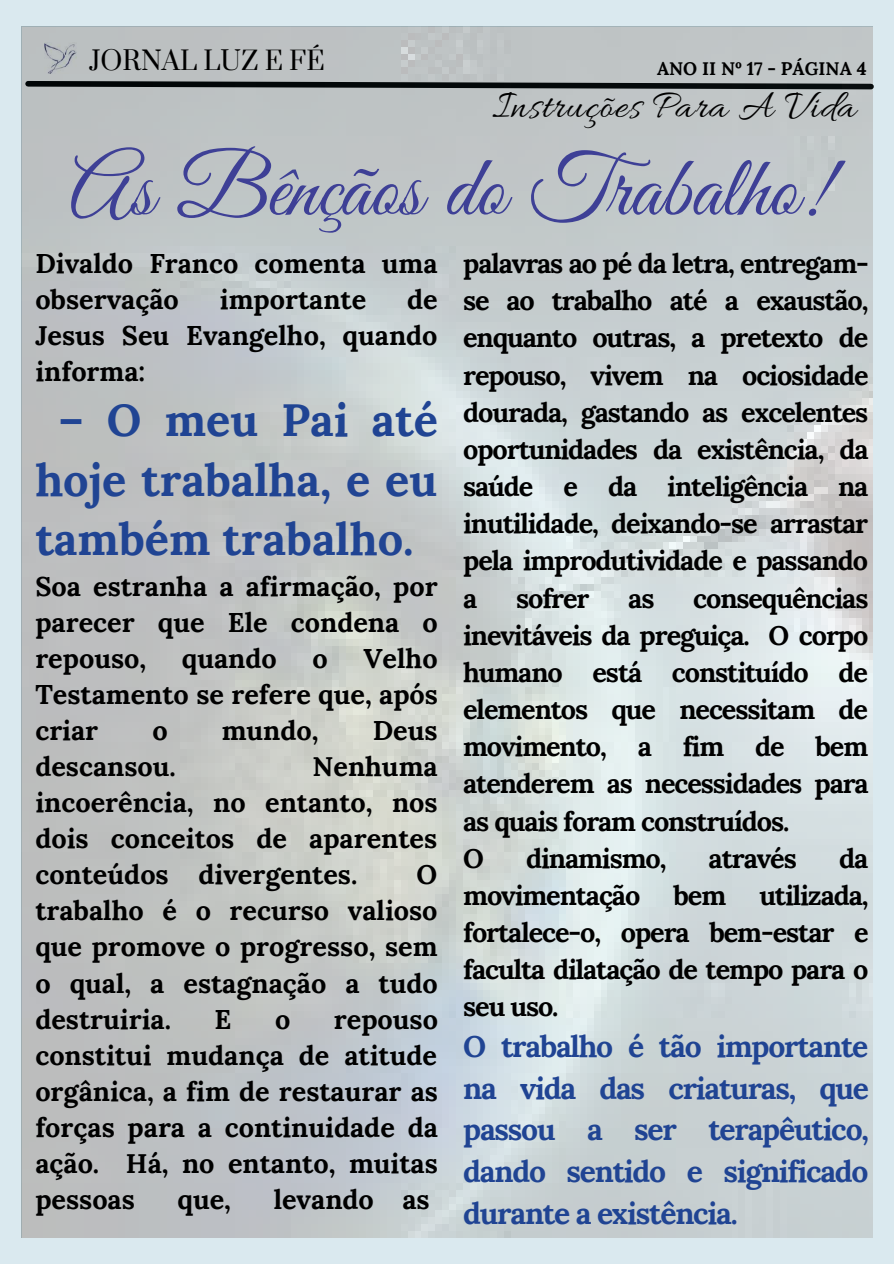
<style>
.page{position:relative;width:894px;height:1264px;background:#fff}
.page>*{position:absolute;margin:0;border:0;box-sizing:border-box;transform-origin:0 0}
.t1{font:87px "Great Vibes";color:#3e4096}
.t2{font:700 45px/59.7px "Lora";color:#204493;text-align:center}
.t3{font:40.5px "Allura";letter-spacing:.03em;color:#000}
.t4{font:700 30px/41.7px "Lora";letter-spacing:-.04em;color:#204493;text-align:justify}
.t5{font:700 27px/36px "Lora";color:#000;text-align:justify}
.t6{font:700 27px/37.2px "Lora";letter-spacing:-.04em;color:#000}
.t7{font:25.5px "Prata";color:#000}
.t8{font:700 18.3px "Lora";color:#000}
</style>
<div class="page">
<div style="left:0;top:0;width:893px;height:1263px;background:#dae9ef"></div>
<img style="left:22px;top:27px;width:850px;height:1210px">
<p class="t7" style="left:89px;top:44px;width:237px">JORNAL LUZ E FÉ</p>
<p class="t8" style="left:656px;top:57px;width:211px">ANO II Nº 17 - PÁGINA 4</p>
<h3 class="t3" style="left:492px;top:84px;width:365px">Instruções Para A Vida</h3>
<h1 class="t1" style="left:70px;top:140px;width:760px">As Bênçãos do Trabalho!</h1>
<p class="t5" style="left:35px;top:245px;width:403px">Divaldo Franco comenta uma observação</p>
<p class="t5" style="left:463px;top:244px;width:407px;line-height:37.2px">palavras ao pé da letra, entregam&shy;se ao trabalho até a exaustão, enquanto outras, a pretexto de repouso, vivem na ociosidade dourada, gastando as excelentes oportunidades da existência, da saúde e da inteligência na inutilidade, deixando-se arrastar pela improdutividade e passando a</p>
<p class="t5" style="left:220px;top:281px;width:148px">importante</p>
<p class="t5" style="left:35px;top:281px;width:404px;text-indent:372px">de Jesus Seu Evangelho, quando informa:</p>
<h2 class="t2" style="left:35px;top:389px;width:404px">– O meu Pai até hoje trabalha, e eu também trabalho.</h2>
<p class="t5" style="left:35px;top:568px;width:404px">Soa estranha a afirmação, por parecer que Ele condena o repouso,</p>
<p class="t6" style="left:463px;top:579px;width:407px;text-indent:230px">consequências inevitáveis da preguiça. O corpo humano está constituído de elementos que necessitam de movimento, a fim de bem atenderem as necessidades para as quais foram construídos.<br>O</p>
<p class="t5" style="left:516px;top:579px;width:75px">sofrer</p>
<p class="t5" style="left:628px;top:579px;width:28px">as</p>
<p class="t5" style="left:35px;top:640px;width:404px;text-indent:328px">Velho Testamento se refere que, após criar</p>
<p class="t5" style="left:182px;top:640px;width:96px">quando</p>
<p class="t5" style="left:312px;top:640px;width:17px">o</p>
<p class="t5" style="left:152px;top:712px;width:17px">o</p>
<p class="t5" style="left:222px;top:712px;width:98px">mundo,</p>
<p class="t5" style="left:372px;top:712px;width:66px">Deus</p>
<p class="t5" style="left:35px;top:748px;width:142px">descansou.</p>
<p class="t5" style="left:35px;top:748px;width:404px;text-indent:277px">Nenhuma incoerência, no entanto, nos dois conceitos de aparentes conteúdos divergentes.</p>
<p class="t6" style="left:526px;top:839px;width:142px">dinamismo,</p>
<p class="t6" style="left:708px;top:839px;width:90px">através</p>
<p class="t5" style="left:463px;top:839px;width:407px;line-height:37.2px;text-indent:376px">da movimentação bem utilizada, fortalece-o, opera bem-estar e faculta dilatação de tempo para o seu uso.</p>
<p class="t4" style="left:463px;top:1025px;width:407px">O trabalho é tão importante na vida das criaturas, que passou a ser terapêutico, dando sentido e significado durante a existência.</p>
<p class="t5" style="left:35px;top:856px;width:404px;text-indent:381px">O trabalho é o recurso valioso que promove o progresso, sem o qual, a estagnação a tudo destruiria.</p>
<p class="t5" style="left:214px;top:1000px;width:18px">E</p>
<p class="t5" style="left:275px;top:1000px;width:17px">o</p>
<p class="t5" style="left:35px;top:1000px;width:404px;text-indent:298px">repouso constitui mudança de atitude orgânica, a fim de restaurar as forças para a continuidade da ação. Há, no entanto, muitas pessoas</p>
<p class="t5" style="left:177px;top:1180px;width:55px">que,</p>
<p class="t5" style="left:273px;top:1180px;width:157px">levando as</p>
</div>
